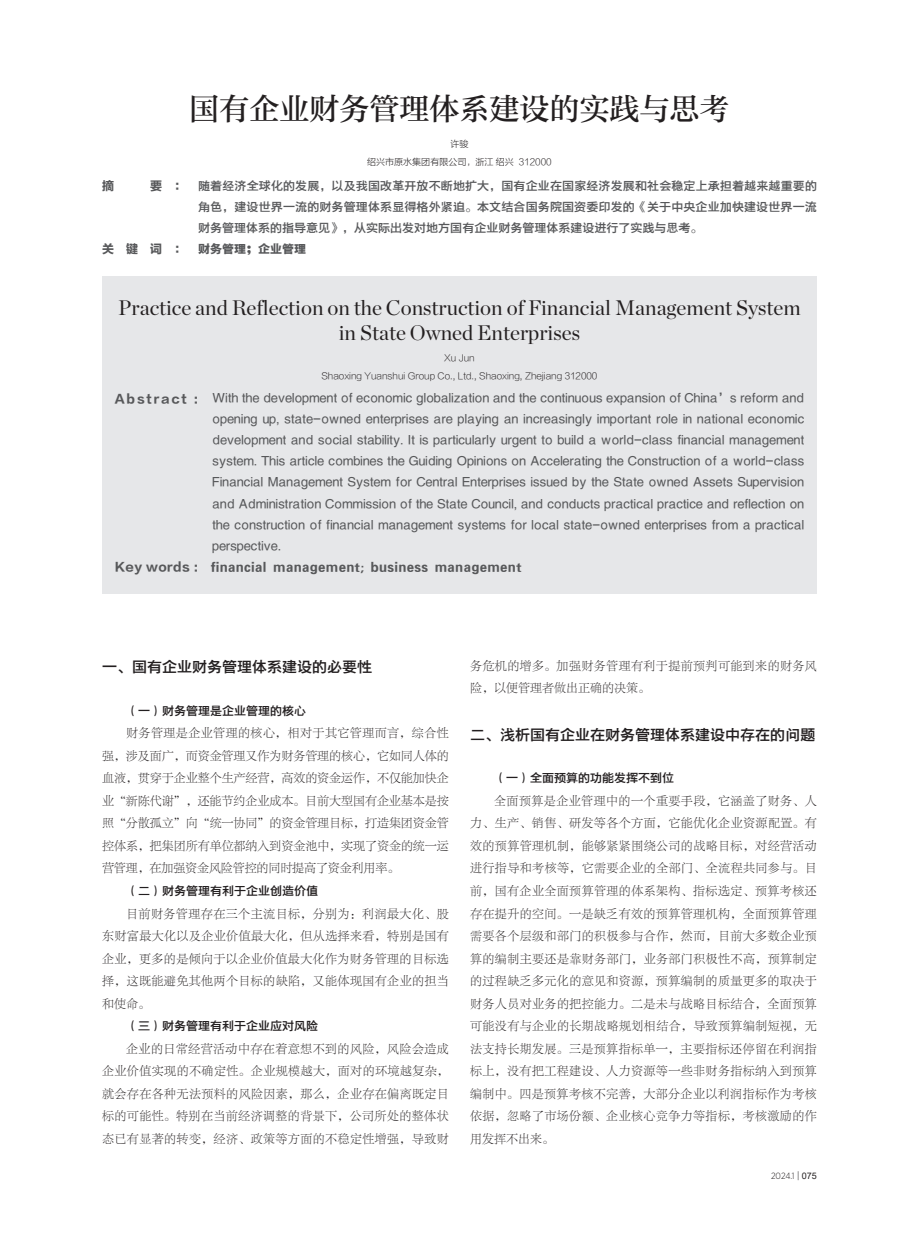
<style>
.page{position:relative;width:919px;height:1238px;background:#fff}
.page>*{position:absolute;margin:0;border:0;box-sizing:border-box;transform-origin:0 0}
.标题{font:30px "FZZHUNYSK GBK1 0";color:#231f20}
.英文标题{font:21px/25.2px "Chronicle Display";color:#231f20;text-align:center}
.一{font:15px "FZYDZHK GBK1 0";color:#231f20}
.正文{font:12px/22.5px "FZLTSK GBK1 0";letter-spacing:.035em;color:#231f20;text-align:justify}
.英文摘要{font:12px/21px "FZYDZHK GBK1 0";letter-spacing:.03em;color:#57585a;text-align:justify}
.摘要{font:12px/21px "FZYDZHK GBK1 0";color:#57585a;text-align:justify}
.一-2{font:12px "FZYDZHK GBK1 0";color:#231f20}
.英文关键词{font:12px "FZYDCHK GBK1 0";letter-spacing:.03em;color:#57585a}
.关键词{font:12px "FZYDCHK GBK1 0";color:#57585a}
.摘要-2{font:12px "FZLTDHK GBK1 0";color:#57585a}
.英文单位{font:9px "FZLTXHK GBK1 0";color:#231f20}
.单位{font:9px "FZLTXHK GBK1 0";color:#231f20}
.t1{font:300 9px "Gotham Narrow";color:#231f20}
.英文作者{font:9px "FZLTXHK GBK1 0";color:#231f20}
.作者{font:9px "FZLTXHK GBK1 0";color:#231f20}
.s1{font-family:"FZLTDHK GBK1 0"}
.s2{font-family:"FZLTKHK GBK1 0";font-weight:400}
.s3{font-family:"Arial";font-weight:400}
</style>
<div class="page">
<div style="left:102px;top:275px;width:714px;height:318px;background:#e6e7e9"></div>
<p class="标题" style="left:189px;top:91px;width:541px">国有企业财务管理体系建设的实践与思考</p>
<p class="作者" style="left:450px;top:139px;width:19px">许骏</p>
<p class="单位" style="left:367px;top:157px;width:186px">绍兴市原水集团有限公司，浙江 绍兴 312000</p>
<p class="摘要-2" style="left:102px;top:179px;width:13px">摘</p>
<p class="摘要" style="left:198px;top:175px;width:620px;text-indent:-48px"><span class="s1">要 ：</span> 随着经济全球化的发展，以及我国改革开放不断地扩大，国有企业在国家经济发展和社会稳定上承担着越来越重要的角色，建设世界一流的财务管理体系显得格外紧迫。本文结合国务院国资委印发的《关于中央企业加快建设世界一流财务管理体系的指导意见》，从实际出发对地方国有企业财务管理体系建设进行了实践与思考。</p>
<p class="关键词" style="left:102px;top:242px;width:205px"><span class="s1">关 键 词 ：</span> 财务管理；企业管理</p>
<p class="英文标题" style="left:118px;top:293px;width:684px">Practice and Reflection on the Construction of Financial Management System in State Owned Enterprises</p>
<p class="英文作者" style="left:444px;top:353px;width:32px">Xu Jun</p>
<p class="英文单位" style="left:321px;top:370px;width:277px">Shaoxing Yuanshui Group Co., Ltd., Shaoxing, Zhejiang 312000</p>
<p class="英文摘要" style="left:212px;top:388px;width:593px;text-indent:-98px"><span class="s1">Abstract :</span> With the development of economic globalization and the continuous expansion of China’s reform and opening up, state-owned enterprises are playing an increasingly important role in national economic development and social stability. It is particularly urgent to build a world-class financial management system. This article combines the Guiding Opinions on Accelerating the Construction of a world-class Financial Management System for Central Enterprises issued by the State owned Assets Supervision and Administration Commission of the State Council, and conducts practical practice and reflection on the construction of financial management systems for local state-owned enterprises from a practical perspective.</p>
<p class="英文关键词" style="left:115px;top:559px;width:408px"><span class="s1">Key words :</span> financial management; business management</p>
<p class="一" style="left:102px;top:659px;width:271px">一、国有企业财务管理体系建设的必要性</p>
<p class="一-2" style="left:126px;top:704px;width:181px">（一）财务管理是企业管理的核心</p>
<p class="正文" style="left:102px;top:722px;width:348px;text-indent:24px">财务管理是企业管理的核心，相对于其它管理而言，综合性强，涉及面广，而资金管理又作为财务管理的核心，它如同人体的血液，贯穿于企业整个生产经营，高效的资金运作，不仅能加快企业“新陈代谢”，还能节约企业成本。目前大型国有企业基本是按照“分散孤立”向“统一协同”的资金管理目标，打造集团资金管控体系，把集团所有单位都纳入到资金池中，实现了资金的统一运营管理，在加强资金风险管控的同时提高了资金利用率。</p>
<p class="一-2" style="left:126px;top:884px;width:193px">（二）财务管理有利于企业创造价值</p>
<p class="正文" style="left:102px;top:902px;width:348px;text-indent:24px">目前财务管理存在三个主流目标，分别为：利润最大化、股东财富最大化以及企业价值最大化，但从选择来看，特别是国有企业，更多的是倾向于以企业价值最大化作为财务管理的目标选择，这既能避免其他两个目标的缺陷，又能体现国有企业的担当和使命。</p>
<p class="一-2" style="left:126px;top:1019px;width:193px">（三）财务管理有利于企业应对风险</p>
<p class="正文" style="left:102px;top:1037px;width:348px;text-indent:24px">企业的日常经营活动中存在着意想不到的风险，风险会造成企业价值实现的不确定性。企业规模越大，面对的环境越复杂，就会存在各种无法预料的风险因素，那么，企业存在偏离既定目标的可能性。特别在当前经济调整的背景下，公司所处的整体状态已有显著的转变，经济、政策等方面的不稳定性增强，导致财</p>
<p class="正文" style="left:470px;top:654px;width:348px">务危机的增多。加强财务管理有利于提前预判可能到来的财务风险，以便管理者做出正确的决策。</p>
<p class="一" style="left:470px;top:726px;width:346px">二、浅析国有企业在财务管理体系建设中存在的问题</p>
<p class="一-2" style="left:494px;top:771px;width:181px">（一）全面预算的功能发挥不到位</p>
<p class="正文" style="left:470px;top:789px;width:348px;text-indent:24px">全面预算是企业管理中的一个重要手段，它涵盖了财务、人力、生产、销售、研发等各个方面，它能优化企业资源配置。有效的预算管理机制，能够紧紧围绕公司的战略目标，对经营活动进行指导和考核等，它需要企业的全部门、全流程共同参与。目前，国有企业全面预算管理的体系架构、指标选定、预算考核还存在提升的空间。一是缺乏有效的预算管理机构，全面预算管理需要各个层级和部门的积极参与合作，然而，目前大多数企业预算的编制主要还是靠财务部门，业务部门积极性不高，预算制定的过程缺乏多元化的意见和资源，预算编制的质量更多的取决于财务人员对业务的把控能力。二是未与战略目标结合，全面预算可能没有与企业的长期战略规划相结合，导致预算编制短视，无法支持长期发展。三是预算指标单一，主要指标还停留在利润指标上，没有把工程建设、人力资源等一些非财务指标纳入到预算编制中。四是预算考核不完善，大部分企业以利润指标作为考核依据，忽略了市场份额、企业核心竞争力等指标，考核激励的作用发挥不出来。</p>
<p class="t1" style="left:771px;top:1170px;width:47px">2024.1 <span class="s2">|</span> <span class="s3">075</span></p>
</div>
